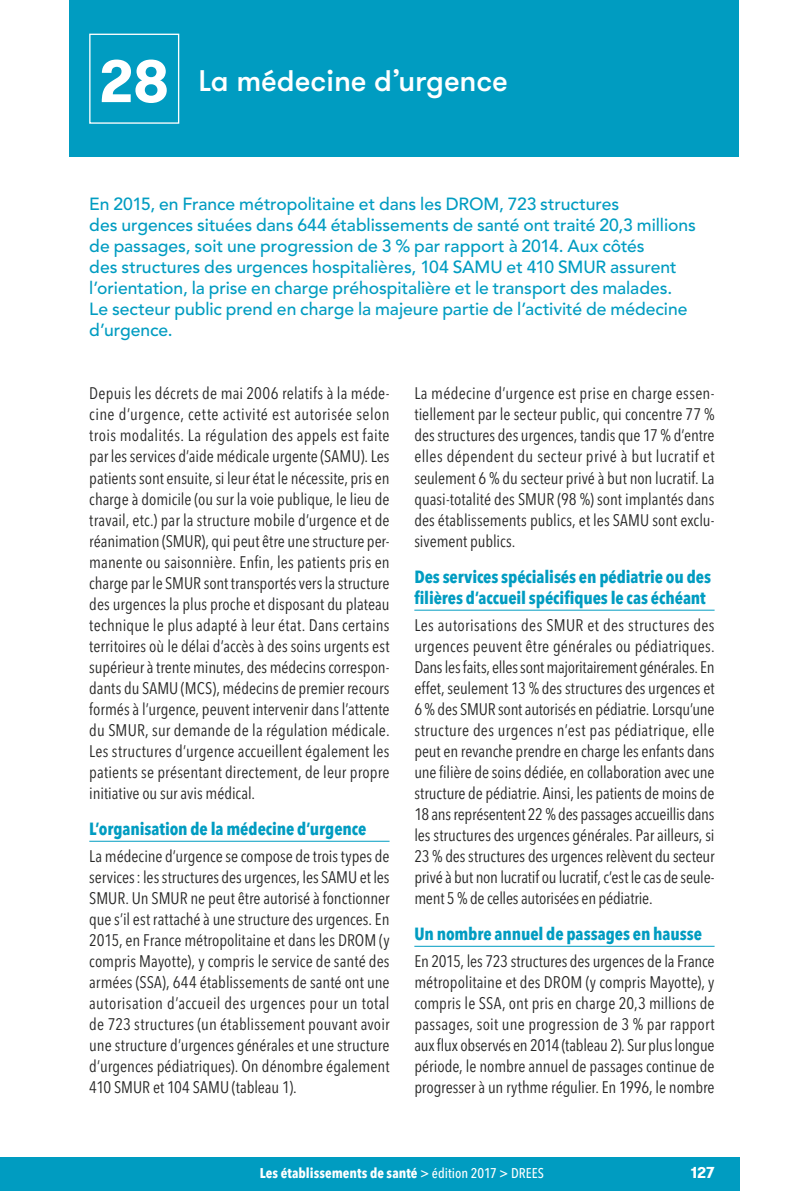
<style>
.page{position:relative;width:794px;height:1191px;background:#fff}
.page>*{position:absolute;margin:0;border:0;box-sizing:border-box;transform-origin:0 0}
.t1{font:500 29.75px "GT Walsheim";letter-spacing:-.005em;color:#fff}
.t2{font:500 17.5px/21px "Avenir LT Std";color:#009cc1}
.t3{font:700 condensed 17.5px/21px "Avenir Next LT Pro";letter-spacing:-.005em;color:#009cc1}
.t4{font:condensed 16.62px/21px "Avenir Next LT Pro";letter-spacing:-.005em;color:#272726;text-align:justify}
.t5{font:700 15.75px "GT Walsheim";color:#fff}
.t6{font:700 condensed 14px "Avenir Next LT Pro";letter-spacing:.005em;color:#fff}
.s1{font-weight:700;font-size:59.5px}
.s2{font-weight:500}
</style>
<div class="page">
<div style="left:0;top:1157px;width:739px;height:34px;background:#009cc1"></div>
<div style="left:69px;top:0;width:670px;height:156px;background:#009cc1"></div>
<hr style="left:89px;top:841px;width:300px;height:1px;background:#009cc1">
<hr style="left:414px;top:610px;width:300px;height:1px;background:#009cc1">
<hr style="left:414px;top:946px;width:300px;height:1px;background:#009cc1">
<div style="left:89px;top:34px;width:90px;height:90px;border:1px solid #fff"></div>
<h1 class="t1" style="left:99px;top:61px;width:410px"><span class="s1">28</span> La médecine d’urgence</h1>
<p class="t2" style="left:89px;top:194px;width:608px">En 2015, en France métropolitaine et dans les DROM, 723 structures<br>des urgences situées dans 644 établissements de santé ont traité 20,3 millions de passages, soit une progression de 3 % par rapport à 2014. Aux côtés<br>des structures des urgences hospitalières, 104 SAMU et 410 SMUR assurent l’orientation, la prise en charge préhospitalière et le transport des malades.<br>Le secteur public prend en charge la majeure partie de l’activité de médecine d’urgence.</p>
<p class="t4" style="left:89px;top:383px;width:302px">Depuis les décrets de mai 2006 relatifs à la méde&shy;cine d’urgence, cette activité est autorisée selon trois modalités. La régulation des appels est faite par les services d’aide médicale urgente (SAMU). Les patients sont ensuite, si leur état le nécessite, pris en charge à domicile (ou sur la voie publique, le lieu de travail, etc.) par la structure mobile d’urgence et de réanimation (SMUR), qui peut être une structure per&shy;manente ou saisonnière. Enfin, les patients pris en charge par le SMUR sont transportés vers la structure des urgences la plus proche et disposant du plateau technique le plus adapté à leur état. Dans certains territoires où le délai d’accès à des soins urgents est supérieur à trente minutes, des médecins correspon&shy;dants du SAMU (MCS), médecins de premier recours formés à l’urgence, peuvent intervenir dans l’attente du SMUR, sur demande de la régulation médicale.<br>Les structures d’urgence accueillent également les patients se présentant directement, de leur propre initiative ou sur avis médical.</p>
<p class="t3" style="left:89px;top:818px;width:278px">L’organisation de la médecine d’urgence</p>
<p class="t4" style="left:89px;top:845px;width:302px">La médecine d’urgence se compose de trois types de services: les structures des urgences, les SAMU et les SMUR. Un SMUR ne peut être autorisé à fonctionner que s’il est rattaché à une structure des urgences. En 2015, en France métropolitaine et dans les DROM (y compris Mayotte), y compris le service de santé des armées (SSA), 644 établissements de santé ont une autorisation d’accueil des urgences pour un total de 723 structures (un établissement pouvant avoir une structure d’urgences générales et une structure d’urgences pédiatriques). On dénombre également 410 SMUR et 104 SAMU (tableau 1).</p>
<p class="t4" style="left:414px;top:383px;width:302px">La médecine d’urgence est prise en charge essen&shy;tiellement par le secteur public, qui concentre 77 % des structures des urgences, tandis que 17 % d’entre elles dépendent du secteur privé à but lucratif et seulement 6 % du secteur privé à but non lucratif. La quasi-totalité des SMUR (98 %) sont implantés dans des établissements publics, et les SAMU sont exclu&shy;sivement publics.</p>
<p class="t3" style="left:414px;top:566px;width:298px">Des services spécialisés en pédiatrie ou des filières d’accueil spécifiques le cas échéant</p>
<p class="t4" style="left:414px;top:614px;width:302px">Les autorisations des SMUR et des structures des urgences peuvent être générales ou pédiatriques.<br>Dans les faits, elles sont majoritairement générales. En effet, seulement 13 % des structures des urgences et 6 % des SMUR sont autorisés en pédiatrie. Lorsqu’une structure des urgences n’est pas pédiatrique, elle peut en revanche prendre en charge les enfants dans une filière de soins dédiée, en collaboration avec une structure de pédiatrie. Ainsi, les patients de moins de 18 ans représentent 22 % des passages accueillis dans les structures des urgences générales. Par ailleurs, si 23 % des structures des urgences relèvent du secteur privé à but non lucratif ou lucratif, c’est le cas de seule&shy;ment 5 % de celles autorisées en pédiatrie.</p>
<p class="t3" style="left:414px;top:923px;width:289px">Un nombre annuel de passages en hausse</p>
<p class="t4" style="left:414px;top:950px;width:302px">En 2015, les 723 structures des urgences de la France métropolitaine et des DROM (y compris Mayotte), y compris le SSA, ont pris en charge 20,3 millions de passages, soit une progression de 3 % par rapport aux flux observés en 2014 (tableau 2). Sur plus longue période, le nombre annuel de passages continue de progresser à un rythme régulier. En 1996, le nombre</p>
<p class="t6" style="left:260px;top:1165px;width:286px">Les établissements de santé <span class="s2">&gt; édition 2017 &gt; DREES</span></p>
<p class="t5" style="left:691px;top:1162px;width:25px">127</p>
</div>
